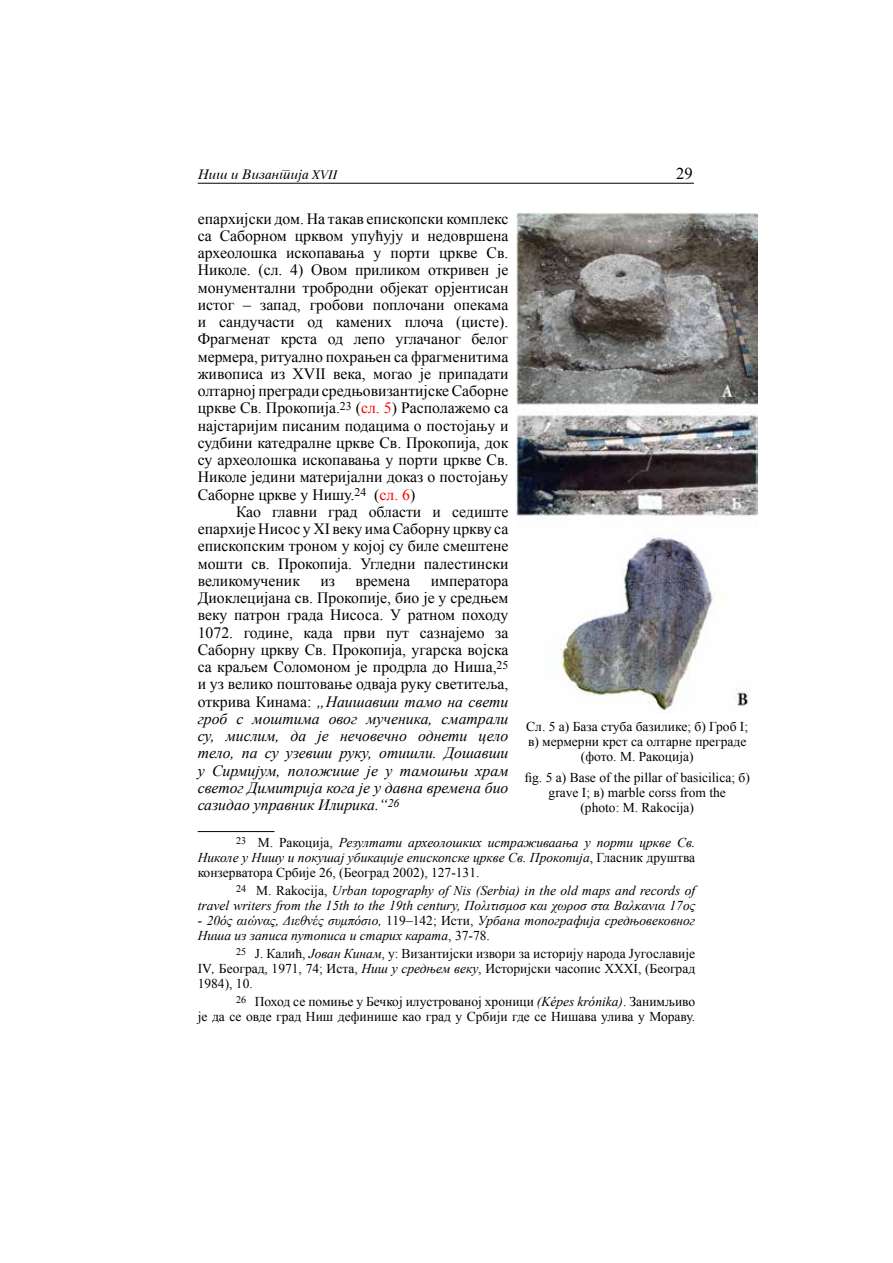
<style>
.page{position:relative;width:893px;height:1263px;background:#fff}
.page>*{position:absolute;margin:0;border:0;box-sizing:border-box;transform-origin:0 0}
.t1{font:16.5px "Times New Roman";color:#000}
.t2{font:15.75px/17.2px "Times New Roman";color:#000;text-align:justify}
.t3{font:13.5px/15px "Times New Roman";color:#000;text-align:center}
.t4{font:italic 13.5px/15px "Times New Roman";color:#000;text-align:justify}
.t5{font:italic 13.5px "Cir Times";color:#000}
.s1{font-family:"Times Roman YU Italic";font-style:normal}
.s2{color:#f00}
.s3{font-style:italic}
.s4{font-style:normal}
</style>
<div class="page">
<hr style="left:198px;top:183px;width:496px;height:1px;background:#000">
<hr style="left:198px;top:831px;width:76px;height:1px;background:#000">
<img style="left:517px;top:213px;width:240px;height:500px">
<p class="t5" style="left:198px;top:166px;width:141px">Ni{ i Vizantija <span class="s1">XVII</span></p>
<p class="t1" style="left:676px;top:162px;width:18px">29</p>
<p class="t2" style="left:198px;top:209px;width:312px">епархијски дом. На такав епископски комплекс са Саборном црквом упућују и недовршена археолошка ископавања у порти цркве Св.<br>Николе. (сл. 4) Овом приликом откривен је монументални тробродни објекат орјентисан истог – запад, гробови поплочани опекама и сандучасти од камених плоча (цисте).<br>Фрагменат крста од лепо углачаног белог мермера, ритуално похрањен са фрагменитима живописа из XVII века, могао је припадати олтарној прегради средњовизантијске Саборне цркве Св. Прокопија.<sup>23</sup> (<span class="s2">сл. 5</span>) Располажемо са најстаријим писаним подацима о постојању и судбини катедралне цркве Св. Прокопија, док су археолошка ископавања у порти цркве Св.<br>Николе једини материјални доказ о постојању Саборне цркве у Нишу.<sup>24</sup> (<span class="s2">сл. 6</span>)</p>
<p class="t2" style="left:198px;top:503px;width:312px;text-indent:38px">Као главни град области и седиште епархије Нисос у XI веку има Саборну цркву са епископским троном у којој су биле смештене мошти св. Прокопија. Угледни палестински великомученик</p>
<p class="t2" style="left:198px;top:572px;width:312px;text-indent:233px">императора Диоклецијана св. Прокопије, био је у средњем веку патрон града Нисоса. У ратном походу 1072. године, када први пут сазнајемо за Саборну цркву Св. Прокопија, угарска војска са краљем Соломоном је продрла до Ниша,<sup>25 </sup>и уз велико поштовање одваја руку светитеља, открива Кинама: <span class="s3">„Наишавши тамо на свети гроб с моштима овог мученика, сматрали су, мислим, да је нечовечно однети цело тело, па су узевши руку, отишли. Дошавши у Сирмијум, положише је у тамошњи храм светог Димитрија кога је у давна времена био сазидао управник Илирика.“</span><sup>26</sup></p>
<p class="t4" style="left:198px;top:834px;width:499px;text-indent:38px"><sup>23</sup> <span class="s4">М. Ракоција,</span> Резултати археолошких истраживаања у порти цркве Св.<br>Николе у Нишу и покушај убикације епископске цркве Св. Прокопија<span class="s4">, Гласник друштва конзерватора Србије 26, (Београд 2002), 127-131.</span></p>
<p class="t4" style="left:198px;top:882px;width:499px;text-align:right"><sup>24</sup> <span class="s4">М. Rakocija,</span> Urban topography of Nis (Serbia) in the old maps and records of<br>travel writers from the 15th to the 19th century, Πολιτισμοσ και χωροσ στα Βαλκανια 17ος</p>
<p class="t4" style="left:198px;top:912px;width:499px">- 20ός αιώνας, Διεθνές συμπόσιο, <span class="s4">119–142; Исти,</span> Урбана топографија средњовековног<br>Ниша из записа путописа и старих карата<span class="s4">, 37-78.</span></p>
<p class="t3" style="left:198px;top:945px;width:499px;text-align:justify;text-indent:38px"><sup>25</sup> Ј. Калић, <span class="s3">Јован Кинам</span>, у: Византијски извори за историју народа Југославије IV<span class="s3">,</span> Београд, 1971, 74; Иста, <span class="s3">Ниш у средњем веку</span>, Историјски часопис XXXI, (Београд 1984), 10.</p>
<p class="t3" style="left:198px;top:993px;width:499px;text-align:right"><sup>26</sup> Поход се помиње у Бечкој илустрованој хроници <span class="s3">(Képes krónika)</span>. Занимљиво<br>је да се овде град Ниш дефинише као град у Србији где се Нишава улива у Мораву.</p>
<p class="t2" style="left:320px;top:572px;width:16px">из</p>
<p class="t2" style="left:356px;top:572px;width:56px">времена</p>
<p class="t3" style="left:526px;top:719px;width:223px">Сл. 5 а) База стуба базилике; б) Гроб I; в) мермерни крст са олтарне преграде (фото. М. Ракоција)</p>
<p class="t3" style="left:525px;top:770px;width:227px">fig. 5 а) Base of the pillar of basicilica; б) grave I; в) marble corss from the<br>(photo: M. Rakocija)</p>
</div>
